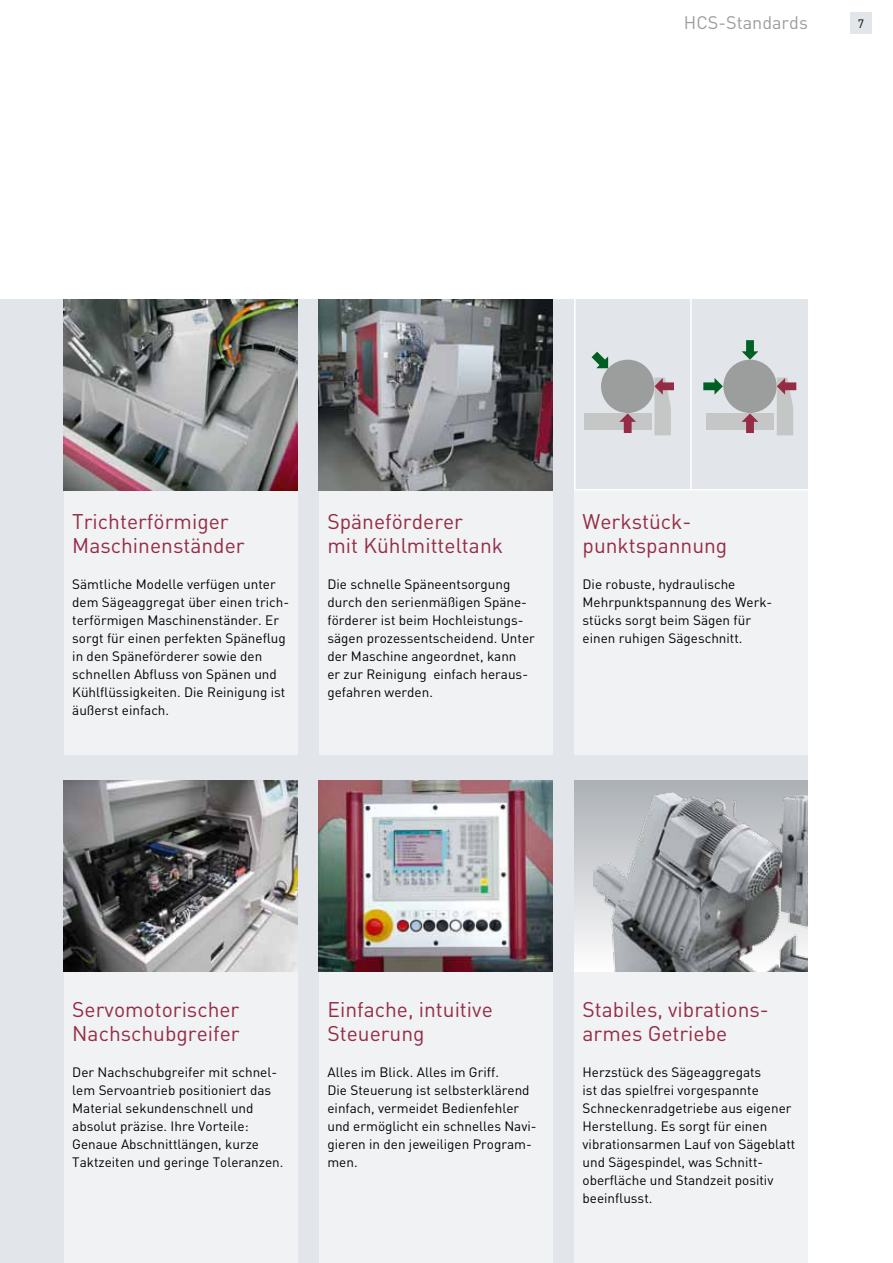
<style>
.page{position:relative;width:893px;height:1263px;background:#fff}
.page>*{position:absolute;margin:0;border:0;box-sizing:border-box;transform-origin:0 0}
.t1{font:21px/24px "DIN";color:#952c45}
.t2{font:18px "DIN";color:#9c9d9d}
.t3{font:13.5px/18px "DIN";color:#000}
.t4{font:12px "DIN";color:#000}
</style>
<div class="page">
<div style="left:0;top:299px;width:808px;height:964px;background:#e2e6ea"></div>
<div style="left:64px;top:299px;width:234px;height:456px;background:#f0f2f4"></div>
<div style="left:64px;top:835px;width:234px;height:428px;background:#f0f2f4"></div>
<div style="left:319px;top:299px;width:234px;height:456px;background:#f0f2f4"></div>
<div style="left:319px;top:835px;width:234px;height:428px;background:#f0f2f4"></div>
<div style="left:574px;top:489px;width:234px;height:266px;background:#f0f2f4"></div>
<div style="left:574px;top:835px;width:234px;height:428px;background:#f0f2f4"></div>
<hr style="left:574px;top:489px;width:234px;height:1px;background:#fff">
<hr style="left:690px;top:299px;width:2px;height:191px;background:#fff">
<hr style="left:574px;top:299px;width:2px;height:191px;background:#fff">
<div style="left:850px;top:13px;width:22px;height:21px;background:#e2e6ea"></div>
<img style="left:319px;top:299px;width:234px;height:191px">
<img style="left:319px;top:780px;width:234px;height:192px">
<img style="left:64px;top:299px;width:234px;height:191px">
<img style="left:64px;top:780px;width:234px;height:192px">
<div style="left:574px;top:780px;width:234px;height:192px;background:linear-gradient(to bottom,#abafb4,#fdfdfd)"></div>
<img style="left:594px;top:780px;width:214px;height:192px">
<div style="left:601px;top:360px;width:53px;height:53px;background:#9c9d9d;border-radius:50%"></div>
<div style="left:584px;top:413px;width:67px;height:17px;background:#c5c6c6"></div>
<svg style="left:619px;top:413px;width:17px;height:20px"></svg>
<svg style="left:654px;top:378px;width:20px;height:57px"></svg>
<svg style="left:592px;top:352px;width:16px;height:16px"></svg>
<div style="left:723px;top:360px;width:54px;height:53px;background:#9c9d9d;border-radius:50%"></div>
<div style="left:706px;top:413px;width:68px;height:17px;background:#c5c6c6"></div>
<svg style="left:742px;top:413px;width:16px;height:20px"></svg>
<svg style="left:742px;top:340px;width:16px;height:20px"></svg>
<svg style="left:777px;top:378px;width:19px;height:57px"></svg>
<svg style="left:703px;top:378px;width:20px;height:17px"></svg>
<h2 class="t2" style="left:684px;top:11px;width:125px">HCS-Standards</h2>
<p class="t4" style="left:858px;top:16px;width:8px">7</p>
<h1 class="t1" style="left:72px;top:509px;width:174px">Trichterförmiger<br>Maschinenständer</h1>
<p class="t3" style="left:72px;top:575px;width:218px">Sämtliche Modelle verfügen unter dem Sägeaggregat über einen trich&shy;terförmigen Maschinenständer. Er sorgt für einen perfekten Späneflug in den Späneförderer sowie den schnellen Abfluss von Spänen und<br>Kühlflüssigkeiten. Die Reinigung ist äußerst einfach.</p>
<h1 class="t1" style="left:327px;top:509px;width:177px">Späneförderer<br>mit Kühlmitteltank</h1>
<p class="t3" style="left:327px;top:575px;width:209px">Die schnelle Späneentsorgung durch den serienmäßigen Späne&shy;förderer ist beim Hochleistungs&shy;sägen prozessentscheidend. Unter der Maschine angeordnet, kann<br>er zur Reinigung einfach heraus&shy;gefahren werden.</p>
<h1 class="t1" style="left:583px;top:509px;width:146px">Werkstück&shy;punktspannung</h1>
<p class="t3" style="left:583px;top:575px;width:191px">Die robuste, hydraulische<br>Mehrpunktspannung des Werk&shy;stücks sorgt beim Sägen für einen ruhigen Sägeschnitt.</p>
<h1 class="t1" style="left:72px;top:997px;width:169px">Servomotorischer<br>Nachschubgreifer</h1>
<p class="t3" style="left:72px;top:1063px;width:213px">Der Nachschubgreifer mit schnel&shy;lem Servoantrieb positioniert das Material sekundenschnell und absolut präzise. Ihre Vorteile:<br>Genaue Abschnittlängen, kurze Taktzeiten und geringe Toleranzen.</p>
<h1 class="t1" style="left:327px;top:997px;width:167px">Einfache, intuitive<br>Steuerung</h1>
<p class="t3" style="left:327px;top:1063px;width:211px">Alles im Blick. Alles im Griff.<br>Die Steuerung ist selbsterklärend einfach, vermeidet Bedienfehler und ermöglicht ein schnelles Navi&shy;gieren in den jeweiligen Program&shy;men.</p>
<h1 class="t1" style="left:583px;top:997px;width:188px">Stabiles, vibrations&shy;armes Getriebe</h1>
<p class="t3" style="left:583px;top:1063px;width:214px">Herzstück des Sägeaggregats<br>ist das spielfrei vorgespannte<br>Schneckenradgetriebe aus eigener<br>Herstellung. Es sorgt für einen vibrationsarmen Lauf von Sägeblatt und Sägespindel, was Schnitt&shy;oberfläche und Standzeit positiv beeinflusst.</p>
</div>
